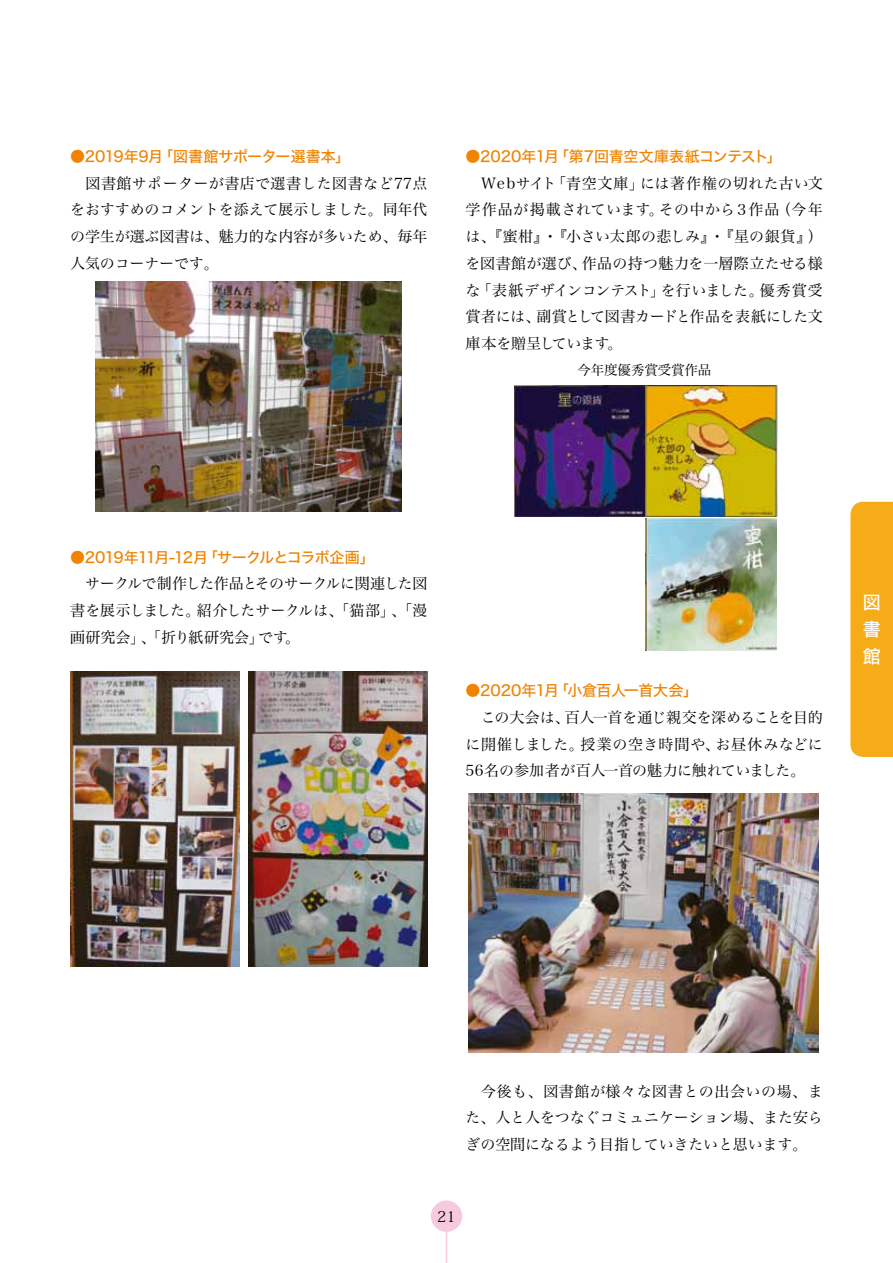
<style>
.page{position:relative;width:893px;height:1263px;background:#fff}
.page>*{position:absolute;margin:0;border:0;box-sizing:border-box;transform-origin:0 0}
.t1{font:18px/27px "Hira Kaku Std W5";color:#fff;text-align:justify}
.t2{font:15px/26.7px "Hira Min Std W3";letter-spacing:-.01em;color:#000;text-align:justify}
.t3{font:15px "Hira Kaku Std W5";letter-spacing:-.025em;color:#f08300}
.t4{font:15px "Hira Kaku Std W5";letter-spacing:-.065em;color:#f08300}
.t5{font:15px "Koz Min Pro";color:#000}
.t6{font:13.5px "Hira Min Std W3";letter-spacing:-.01em;color:#000}
</style>
<div class="page">
<div style="left:431px;top:1200px;width:31px;height:32px;background:#f7c9dd;border-radius:50%"></div>
<hr style="left:446px;top:1229px;width:1px;height:34px;background:#f7c9dd">
<div style="left:850px;top:502px;width:43px;height:255px;background:#f6ac19"></div>
<img style="left:469px;top:793px;width:350px;height:260px">
<img style="left:96px;top:282px;width:306px;height:230px">
<img style="left:70px;top:672px;width:169px;height:295px">
<img style="left:249px;top:672px;width:178px;height:295px">
<img style="left:515px;top:386px;width:262px;height:131px">
<img style="left:645px;top:519px;width:131px;height:131px">
<p class="t3" style="left:70px;top:145px;width:282px">●2019年9月「図書館サポーター選書本」</p>
<p class="t2" style="left:70px;top:169px;width:359px">　図書館サポーターが書店で選書した図書など77点をおすすめのコメントを添えて展示しました。同年代の学生が選ぶ図書は、魅力的な内容が多いため、毎年人気のコーナーです。</p>
<p class="t3" style="left:466px;top:145px;width:318px">●2020年1月「第7回青空文庫表紙コンテスト」</p>
<p class="t2" style="left:466px;top:169px;width:359px">　Webサイト「青空文庫」には著作権の切れた古い文学作品が掲載されています。その中から３作品（今年は、『蜜柑』・『小さい太郎の悲しみ』・『星の銀貨』）を図書館が選び、作品の持つ魅力を一層際立たせる様な「表紙デザインコンテスト」を行いました。優秀賞受賞者には、副賞として図書カードと作品を表紙にした文庫本を贈呈しています。</p>
<p class="t6" style="left:577px;top:361px;width:135px">今年度優秀賞受賞作品</p>
<p class="t4" style="left:70px;top:545px;width:306px">●2019年11月-12月「サークルとコラボ企画」</p>
<p class="t2" style="left:70px;top:570px;width:359px">　サークルで制作した作品とそのサークルに関連した図書を展示しました。紹介したサークルは、「猫部」、「漫画研究会」、「折り紙研究会」です。</p>
<p class="t3" style="left:466px;top:679px;width:234px">●2020年1月「小倉百人一首大会」</p>
<p class="t2" style="left:466px;top:703px;width:359px">　この大会は、百人一首を通じ親交を深めることを目的に開催しました。授業の空き時間や、お昼休みなどに56名の参加者が百人一首の魅力に触れていました。</p>
<p class="t1" style="left:863px;top:589px;width:19px">図書館</p>
<p class="t2" style="left:466px;top:1077px;width:359px">　今後も、図書館が様々な図書との出会いの場、また、人と人をつなぐコミュニケーション場、また安らぎの空間になるよう目指していきたいと思います。</p>
<p class="t5" style="left:437px;top:1205px;width:20px">21</p>
</div>
